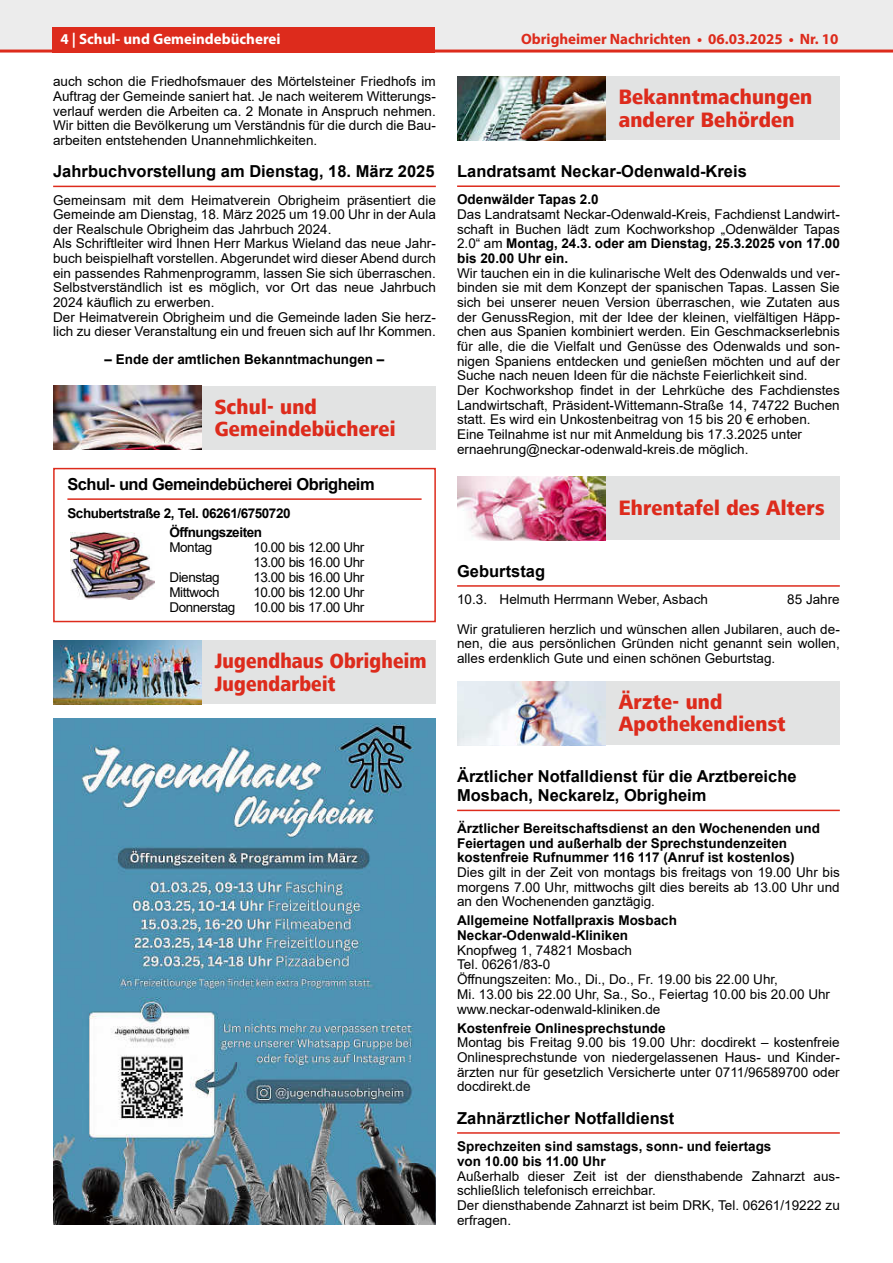
<style>
.page{position:relative;width:893px;height:1263px;background:#fff}
.page>*{position:absolute;margin:0;border:0;box-sizing:border-box;transform-origin:0 0}
.t1{font:800 21.45px/22.5px "Frutiger Next LT";letter-spacing:.01em;color:#dd2b1c;scale:.91 1}
.t2{font:800 21.45px/22.5px "Frutiger Next LT";letter-spacing:.01em;color:#dd2b1c;scale:.86 1}
.t3{font:700 16.5px/19.5px "Arial";color:#000}
.t4{font:700 16.5px "Arial";letter-spacing:-.035em;color:#000}
.t5{font:700 15px "Myriad Pro";color:#dd2b1c}
.t6{font:700 15px "Myriad Pro";color:#fff}
.t7{font:13.5px/14.5px "Arial";color:#000}
.t8{font:700 13.5px/14.5px "Arial";color:#000}
.t9{font:13.5px/15px "Arial";letter-spacing:-.035em;color:#000}
.t10{font:700 13.5px/19.4px "Arial";letter-spacing:-.035em;color:#000}
.s1{font-weight:700}
</style>
<div class="page">
<div style="left:0;top:0;width:893px;height:51px;background:#ececec"></div>
<div style="left:52px;top:27px;width:383px;height:26px;background:#dd2b1c"></div>
<hr style="left:0;top:50px;width:893px;height:3px;background:#dd2b1c">
<hr style="left:457px;top:185px;width:383px;height:2px;background:#dd2b1c">
<hr style="left:457px;top:585px;width:383px;height:2px;background:#dd2b1c">
<hr style="left:457px;top:810px;width:383px;height:1px;background:#dd2b1c">
<hr style="left:457px;top:1132px;width:383px;height:2px;background:#dd2b1c">
<div style="left:457px;top:77px;width:383px;height:63px;background:#e2e3e3"></div>
<img style="left:457px;top:77px;width:149px;height:63px">
<div style="left:457px;top:476px;width:383px;height:64px;background:#e2e3e3"></div>
<img style="left:457px;top:476px;width:149px;height:64px">
<div style="left:457px;top:681px;width:383px;height:64px;background:#e2e3e3"></div>
<img style="left:457px;top:681px;width:145px;height:64px">
<hr style="left:53px;top:186px;width:383px;height:1px;background:#dd2b1c">
<div style="left:53px;top:386px;width:383px;height:64px;background:#e2e3e3"></div>
<img style="left:53px;top:386px;width:149px;height:64px">
<hr style="left:67px;top:498px;width:355px;height:2px;background:#dd2b1c">
<div style="left:53px;top:468px;width:383px;height:154px;border:2px solid #dd2b1c"></div>
<img style="left:70px;top:533px;width:85px;height:67px">
<div style="left:53px;top:640px;width:383px;height:64px;background:#e2e3e3"></div>
<img style="left:53px;top:640px;width:149px;height:64px">
<img style="left:53px;top:718px;width:383px;height:507px">
<p class="t6" style="left:60px;top:29px;width:222px">4 | Schul- und Gemeindebücherei</p>
<p class="t5" style="left:521px;top:29px;width:319px">Obrigheimer Nachrichten • 06.03.2025 • Nr. 10</p>
<p class="t7" style="left:53px;top:74px;width:384px;text-align:justify">auch schon die Friedhofsmauer des Mörtelsteiner Friedhofs im Auftrag der Gemeinde saniert hat. Je nach weiterem Witterungs&shy;verlauf werden die Arbeiten ca. 2 Monate in Anspruch nehmen.<br>Wir bitten die Bevölkerung um Verständnis für die durch die Bau&shy;arbeiten entstehenden Unannehmlichkeiten.</p>
<p class="t3" style="left:53px;top:162px;width:383px">Jahrbuchvorstellung am Dienstag, 18. März 2025</p>
<p class="t7" style="left:53px;top:192px;width:384px">Gemeinsam mit dem Heimatverein Obrigheim präsentiert die Gemeinde am Dienstag, 18. März 2025 um 19.00 Uhr in der Aula der Realschule Obrigheim das Jahrbuch 2024.<br>Als Schriftleiter wird Ihnen Herr Markus Wieland das neue Jahr&shy;buch beispielhaft vorstellen. Abgerundet wird dieser Abend durch ein passendes Rahmenprogramm, lassen Sie sich überraschen.<br>Selbstverständlich ist es möglich, vor Ort das neue Jahrbuch 2024 käuflich zu erwerben.<br>Der Heimatverein Obrigheim und die Gemeinde laden Sie herz&shy;lich zu dieser Veranstaltung ein und freuen sich auf Ihr Kommen.</p>
<p class="t8" style="left:105px;top:352px;width:281px">– Ende der amtlichen Bekanntmachungen –</p>
<h1 class="t1" style="left:215px;top:395px;width:200px">Schul- und<br>Gemeindebücherei</h1>
<p class="t4" style="left:67px;top:472px;width:309px">Schul- und Gemeindebücherei Obrigheim</p>
<p class="t10" style="left:169px;top:503px;width:123px;text-indent:-102px">Schubertstraße 2, Tel. 06261/6750720<br>Öffnungszeiten</p>
<p class="t7" style="left:169px;top:540px;width:44px">Montag</p>
<p class="t9" style="left:253px;top:540px;width:112px">10.00 bis 12.00 Uhr<br>13.00 bis 16.00 Uhr</p>
<p class="t9" style="left:169px;top:570px;width:52px">Dienstag</p>
<p class="t9" style="left:253px;top:570px;width:112px">13.00 bis 16.00 Uhr</p>
<p class="t9" style="left:169px;top:585px;width:52px">Mittwoch</p>
<p class="t9" style="left:253px;top:585px;width:112px">10.00 bis 12.00 Uhr</p>
<p class="t9" style="left:169px;top:600px;width:67px">Donnerstag</p>
<p class="t9" style="left:253px;top:600px;width:112px">10.00 bis 17.00 Uhr</p>
<h1 class="t2" style="left:215px;top:650px;width:248px">Jugendhaus Obrigheim<br>Jugendarbeit</h1>
<h1 class="t1" style="left:619px;top:86px;width:214px">Bekanntmachungen anderer Behörden</h1>
<p class="t3" style="left:457px;top:162px;width:291px">Landratsamt Neckar-Odenwald-Kreis</p>
<p class="t8" style="left:457px;top:193px;width:143px">Odenwälder Tapas 2.0</p>
<p class="t7" style="left:457px;top:207px;width:384px;text-align:justify">Das Landratsamt Neckar-Odenwald-Kreis, Fachdienst Landwirt&shy;schaft in Buchen lädt zum Kochworkshop „Odenwälder Tapas 2.0“ am <span class="s1">Montag, 24.3. oder am Dienstag, 25.3.2025 von 17.00 bis 20.00 Uhr ein.</span></p>
<p class="t7" style="left:457px;top:266px;width:384px">Wir tauchen ein in die kulinarische Welt des Odenwalds und ver&shy;binden sie mit dem Konzept der spanischen Tapas. Lassen Sie sich bei unserer neuen Version überraschen, wie Zutaten aus der GenussRegion, mit der Idee der kleinen, vielfältigen Häpp&shy;chen aus Spanien kombiniert werden. Ein Geschmackserlebnis für alle, die die Vielfalt und Genüsse des Odenwalds und son&shy;nigen Spaniens entdecken und genießen möchten und auf der Suche nach neuen Ideen für die nächste Feierlichkeit sind.<br>Der Kochworkshop findet in der Lehrküche des Fachdienstes Landwirtschaft, Präsident-Wittemann-Straße 14, 74722 Buchen statt. Es wird ein Unkostenbeitrag von 15 bis 20 € erhoben.<br>Eine Teilnahme ist nur mit Anmeldung bis 17.3.2025 unter ernaehrung@neckar-odenwald-kreis.de möglich.</p>
<h1 class="t1" style="left:619px;top:497px;width:228px">Ehrentafel des Alters</h1>
<p class="t3" style="left:457px;top:561px;width:90px">Geburtstag</p>
<p class="t7" style="left:457px;top:592px;width:252px">10.3. Helmuth Herrmann Weber, Asbach</p>
<p class="t7" style="left:457px;top:585px;width:384px;line-height:29.5px;text-align:right">85 Jahre<br>Wir gratulieren herzlich und wünschen allen Jubilaren, auch de-</p>
<p class="t7" style="left:457px;top:636px;width:384px">nen, die aus persönlichen Gründen nicht genannt sein wollen, alles erdenklich Gute und einen schönen Geburtstag.</p>
<h1 class="t1" style="left:619px;top:690px;width:185px">Ärzte- und<br>Apothekendienst</h1>
<p class="t3" style="left:457px;top:766px;width:341px">Ärztlicher Notfalldienst für die Arztbereiche<br>Mosbach, Neckarelz, Obrigheim</p>
<p class="t8" style="left:457px;top:821px;width:364px">Ärztlicher Bereitschaftsdienst an den Wochenenden und<br>Feiertagen und außerhalb der Sprechstundenzeiten kostenfreie Rufnummer 116 117 (Anruf ist kostenlos)</p>
<p class="t7" style="left:457px;top:865px;width:384px;text-align:justify">Dies gilt in der Zeit von montags bis freitags von 19.00 Uhr bis morgens 7.00 Uhr, mittwochs gilt dies bereits ab 13.00 Uhr und an den Wochenenden ganztägig.</p>
<p class="t8" style="left:457px;top:913px;width:221px">Allgemeine Notfallpraxis Mosbach<br>Neckar-Odenwald-Kliniken</p>
<p class="t7" style="left:457px;top:942px;width:374px">Knopfweg 1, 74821 Mosbach<br>Tel. 06261/83-0<br>Öffnungszeiten: Mo., Di., Do., Fr. 19.00 bis 22.00 Uhr,<br>Mi. 13.00 bis 22.00 Uhr, Sa., So., Feiertag 10.00 bis 20.00 Uhr www.neckar-odenwald-kliniken.de</p>
<p class="t8" style="left:457px;top:1021px;width:210px">Kostenfreie Onlinesprechstunde</p>
<p class="t7" style="left:457px;top:1035px;width:384px;text-align:justify">Montag bis Freitag 9.00 bis 19.00 Uhr: docdirekt – kostenfreie Onlinesprechstunde von niedergelassenen Haus- und Kinder&shy;ärzten nur für gesetzlich Versicherte unter 0711/96589700 oder docdirekt.de</p>
<p class="t3" style="left:457px;top:1108px;width:219px">Zahnärztlicher Notfalldienst</p>
<p class="t8" style="left:457px;top:1139px;width:316px">Sprechzeiten sind samstags, sonn- und feiertags von 10.00 bis 11.00 Uhr</p>
<p class="t7" style="left:457px;top:1168px;width:384px">Außerhalb dieser Zeit ist der diensthabende Zahnarzt aus&shy;schließlich telefonisch erreichbar.<br>Der diensthabende Zahnarzt ist beim DRK, Tel. 06261/19222 zu erfragen.</p>
</div>
